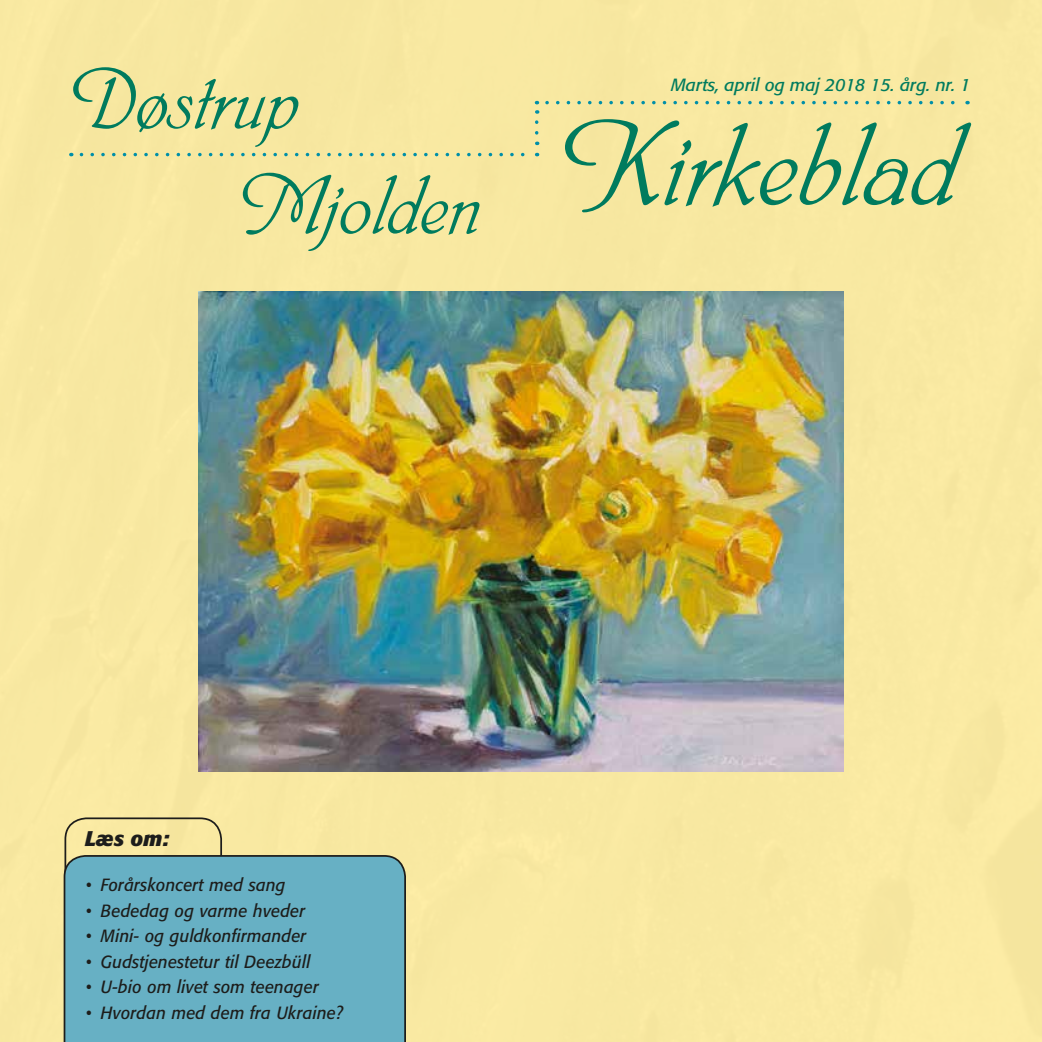
<style>
.page{position:relative;width:1042px;height:1042px;background:#f8e9a1}
.page>*{position:absolute;margin:0;border:0;box-sizing:border-box;transform-origin:0 0}
.t1{font:133.17px "Phyllis D";color:#007b5e}
.t2{font:94.5px/105px "Phyllis D";color:#007b5e}
.t3{font:italic 700 21px "Formata";color:#1d1d1b}
.t4{font:italic 17.5px "Formata";letter-spacing:.01em;color:#1d1d1b;scale:.95 1}
.t5{font:italic 17.5px "Formata";color:#007b5e}
</style>
<div class="page">
<div style="left:64px;top:817px;width:158px;height:80px;border:2px solid #1d1d1b;border-radius:21px"></div>
<div style="left:64px;top:855px;width:342px;height:187px;background:#67b0c4"></div>
<img style="left:198px;top:291px;width:645px;height:480px">
<svg style="left:547px;top:101px;width:421px;height:3px"></svg>
<svg style="left:81px;top:153px;width:456px;height:3px"></svg>
<svg style="left:535px;top:110px;width:3px;height:23px"></svg>
<h2 class="t2" style="left:236px;top:52px;width:246px;text-indent:-170px">Døstrup<br>Mjolden</h2>
<p class="t5" style="left:671px;top:74px;width:301px">Marts, april og maj 2018 15. årg. nr. 1</p>
<h1 class="t1" style="left:555px;top:98px;width:403px">Kirkeblad</h1>
<p class="t3" style="left:85px;top:825px;width:86px">Læs om:</p>
<p class="t4" style="left:86px;top:874px;width:211px">• Forårskoncert med sang</p>
<p class="t4" style="left:86px;top:900px;width:232px">• Bededag og varme hveder</p>
<p class="t4" style="left:86px;top:925px;width:233px">• Mini- og guldkonfirmander</p>
<p class="t4" style="left:86px;top:951px;width:238px">• Gudstjenestetur til Deezbüll</p>
<p class="t4" style="left:86px;top:976px;width:247px">• U-bio om livet som teenager</p>
<p class="t4" style="left:86px;top:1002px;width:272px">• Hvordan med dem fra Ukraine?</p>
</div>
